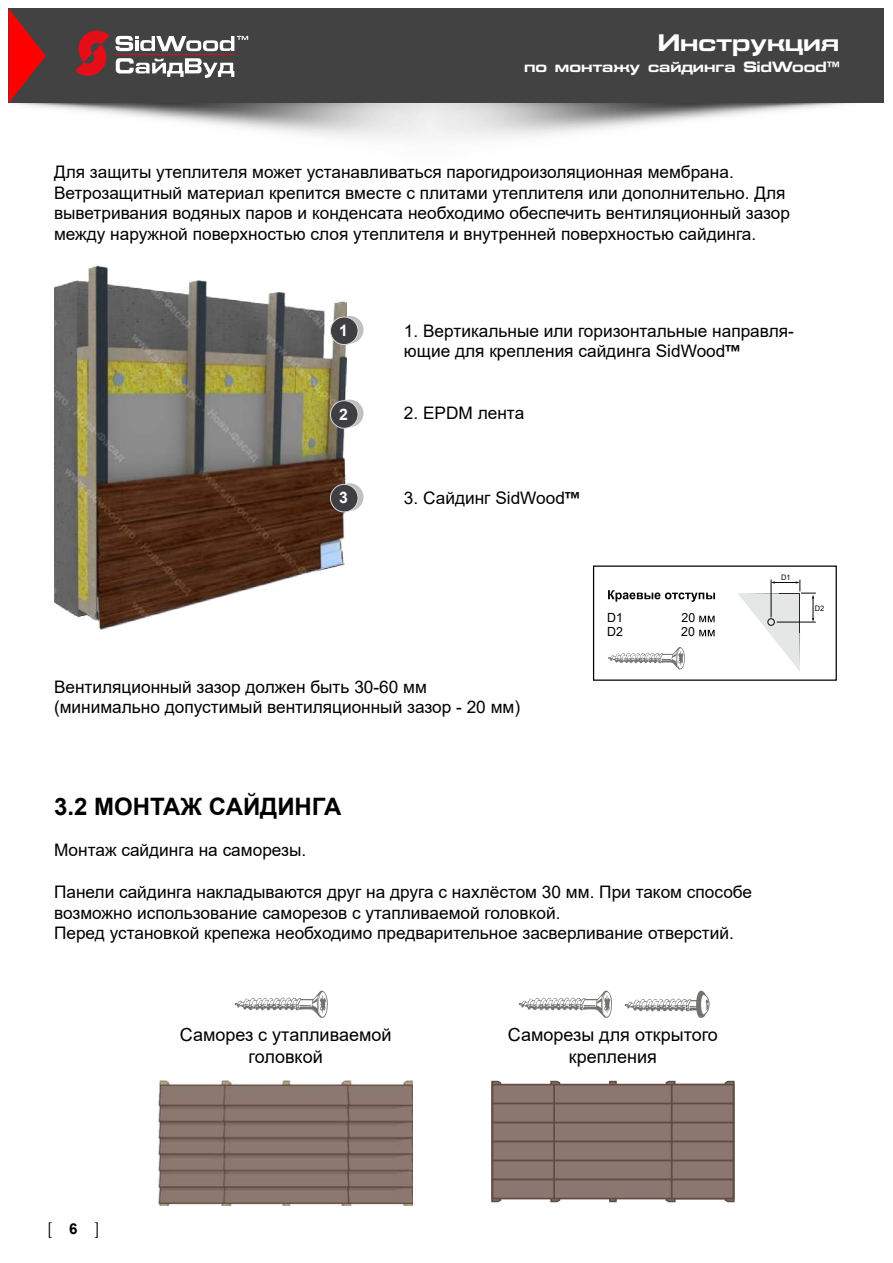
<style>
.page{position:relative;width:893px;height:1263px;background:#fff}
.page>*{position:absolute;margin:0;border:0;box-sizing:border-box;transform-origin:0 0}
.t1{font:700 24px "Arial";color:#000}
.t2{font:700 24px "Eurofont Extended C";color:#fff}
.t3{font:18px/21.6px "Arial";color:#000;text-align:center}
.t4{font:18px "Minion Pro";color:#000}
.t5{font:17.25px/20.7px "Arial";color:#000}
.t6{font:700 15.75px "Arial";color:#fff}
.t7{font:700 15px "Eurofont Extended C";color:#fff}
.t8{font:700 15px "Arial";color:#000}
.t9{font:12.6px "Arial";color:#000}
.t10{font:7.5px "Arial";color:#060707}
.s1{font-family:"Eurofont Extended C";font-weight:700}
</style>
<div class="page">
<img style="left:10px;top:103px;width:840px;height:35px">
<div style="left:9px;top:9px;width:875px;height:94px;background:#424242"></div>
<svg style="left:9px;top:9px;width:37px;height:94px"></svg>
<svg style="left:75px;top:31px;width:173px;height:47px"></svg>
<img style="left:54px;top:266px;width:293px;height:363px">
<svg style="left:336px;top:316px;width:27px;height:27px"></svg>
<div style="left:330px;top:317px;width:28px;height:28px;background:#3e3e43;border-radius:50%"></div>
<div style="left:330px;top:317px;width:28px;height:28px;border:1px solid #dadad9;border-radius:50%"></div>
<div style="left:336px;top:400px;width:27px;height:27px;background:#c0c0c0;border-radius:50%"></div>
<div style="left:330px;top:401px;width:28px;height:27px;background:#3e3e43;border-radius:50%"></div>
<div style="left:330px;top:400px;width:28px;height:29px;border:1px solid #dadad9;border-radius:50%"></div>
<svg style="left:336px;top:483px;width:27px;height:28px"></svg>
<div style="left:330px;top:484px;width:28px;height:28px;background:#3e3e43;border-radius:50%"></div>
<div style="left:330px;top:484px;width:28px;height:28px;border:1px solid #dadad9;border-radius:50%"></div>
<svg style="left:234px;top:990px;width:94px;height:28px"></svg>
<img style="left:158px;top:1081px;width:255px;height:124px">
<svg style="left:609px;top:1081px;width:8px;height:121px"></svg>
<svg style="left:549px;top:1080px;width:12px;height:123px"></svg>
<svg style="left:491px;top:1080px;width:11px;height:123px"></svg>
<svg style="left:665px;top:1080px;width:11px;height:123px"></svg>
<svg style="left:724px;top:1080px;width:11px;height:123px"></svg>
<div style="left:553px;top:1084px;width:120px;height:20px;background:#8c7770;border:2px solid #604c44"></div>
<div style="left:553px;top:1103px;width:120px;height:20px;background:#8c7770;border:2px solid #604c44"></div>
<div style="left:553px;top:1122px;width:120px;height:20px;background:#8c7770;border:2px solid #604c44"></div>
<div style="left:553px;top:1141px;width:120px;height:20px;background:#8c7770;border:2px solid #604c44"></div>
<div style="left:553px;top:1160px;width:120px;height:20px;background:#8c7770;border:2px solid #604c44"></div>
<div style="left:553px;top:1179px;width:120px;height:20px;background:#8c7770;border:2px solid #604c44"></div>
<div style="left:671px;top:1084px;width:63px;height:20px;background:#8c7770;border:2px solid #604c44"></div>
<div style="left:671px;top:1103px;width:63px;height:20px;background:#8c7770;border:2px solid #604c44"></div>
<div style="left:671px;top:1122px;width:63px;height:20px;background:#8c7770;border:2px solid #604c44"></div>
<div style="left:671px;top:1141px;width:63px;height:20px;background:#8c7770;border:2px solid #604c44"></div>
<div style="left:671px;top:1160px;width:63px;height:20px;background:#8c7770;border:2px solid #604c44"></div>
<div style="left:671px;top:1179px;width:63px;height:20px;background:#8c7770;border:2px solid #604c44"></div>
<div style="left:492px;top:1084px;width:63px;height:20px;background:#8c7770;border:2px solid #604c44"></div>
<div style="left:492px;top:1103px;width:63px;height:20px;background:#8c7770;border:2px solid #604c44"></div>
<div style="left:492px;top:1122px;width:63px;height:20px;background:#8c7770;border:2px solid #604c44"></div>
<div style="left:492px;top:1141px;width:63px;height:20px;background:#8c7770;border:2px solid #604c44"></div>
<div style="left:492px;top:1160px;width:63px;height:20px;background:#8c7770;border:2px solid #604c44"></div>
<div style="left:492px;top:1179px;width:63px;height:20px;background:#8c7770;border:2px solid #604c44"></div>
<svg style="left:518px;top:990px;width:94px;height:28px"></svg>
<svg style="left:624px;top:990px;width:86px;height:28px"></svg>
<svg style="left:738px;top:580px;width:78px;height:91px"></svg>
<svg style="left:608px;top:590px;width:107px;height:12px"></svg>
<svg style="left:699px;top:616px;width:16px;height:6px"></svg>
<svg style="left:699px;top:630px;width:16px;height:6px"></svg>
<div style="left:593px;top:565px;width:244px;height:116px;border:1px solid #000"></div>
<svg style="left:608px;top:647px;width:77px;height:23px"></svg>
<h1 class="t2" style="left:658px;top:34px;width:183px">Инструкция</h1>
<p class="t7" style="left:524px;top:61px;width:316px">по монтажу сайдинга SidWood™</p>
<p class="t5" style="left:54px;top:162px;width:737px">Для защиты утеплителя может устанавливаться парогидроизоляционная мембрана.<br>Ветрозащитный материал крепится вместе с плитами утеплителя или дополнительно. Для выветривания водяных паров и конденсата необходимо обеспечить вентиляционный зазор между наружной поверхностью слоя утеплителя и внутренней поверхностью сайдинга.</p>
<p class="t6" style="left:339px;top:321px;width:10px">1</p>
<p class="t6" style="left:339px;top:405px;width:10px">2</p>
<p class="t5" style="left:404px;top:320px;width:391px">1. Вертикальные или горизонтальные направля&shy;ющие для крепления сайдинга SidWood<span class="s1">™</span></p>
<p class="t5" style="left:404px;top:403px;width:122px">2. ЕРDМ лента</p>
<p class="t6" style="left:339px;top:489px;width:10px">3</p>
<p class="t5" style="left:404px;top:487px;width:176px">3. Сайдинг SidWood<span class="s1">™</span></p>
<p class="t5" style="left:54px;top:676px;width:468px">Вентиляционный зазор должен быть 30-60 мм (минимально допустимый вентиляционный зазор - 20 мм)</p>
<p class="t9" style="left:607px;top:609px;width:17px">D1</p>
<p class="t9" style="left:681px;top:609px;width:15px">20</p>
<p class="t9" style="left:607px;top:623px;width:17px">D2</p>
<p class="t9" style="left:681px;top:623px;width:15px">20</p>
<p class="t10" style="left:781px;top:572px;width:11px">D1</p>
<p class="t10" style="left:815px;top:603px;width:11px">D2</p>
<h1 class="t1" style="left:54px;top:790px;width:289px">3.2 МОНТАЖ САЙДИНГА</h1>
<p class="t5" style="left:54px;top:840px;width:254px">Монтаж сайдинга на саморезы.</p>
<p class="t5" style="left:54px;top:881px;width:700px">Панели сайдинга накладываются друг на друга с нахлёстом 30 мм. При таком способе возможно использование саморезов с утапливаемой головкой.<br>Перед установкой крепежа необходимо предварительное засверливание отверстий.</p>
<p class="t3" style="left:180px;top:1024px;width:213px">Саморез с утапливаемой головкой</p>
<p class="t3" style="left:508px;top:1024px;width:212px">Саморезы для открытого крепления</p>
<p class="t4" style="left:47px;top:1222px;width:8px">[</p>
<p class="t4" style="left:94px;top:1222px;width:8px">]</p>
<p class="t8" style="left:69px;top:1220px;width:10px">6</p>
</div>
